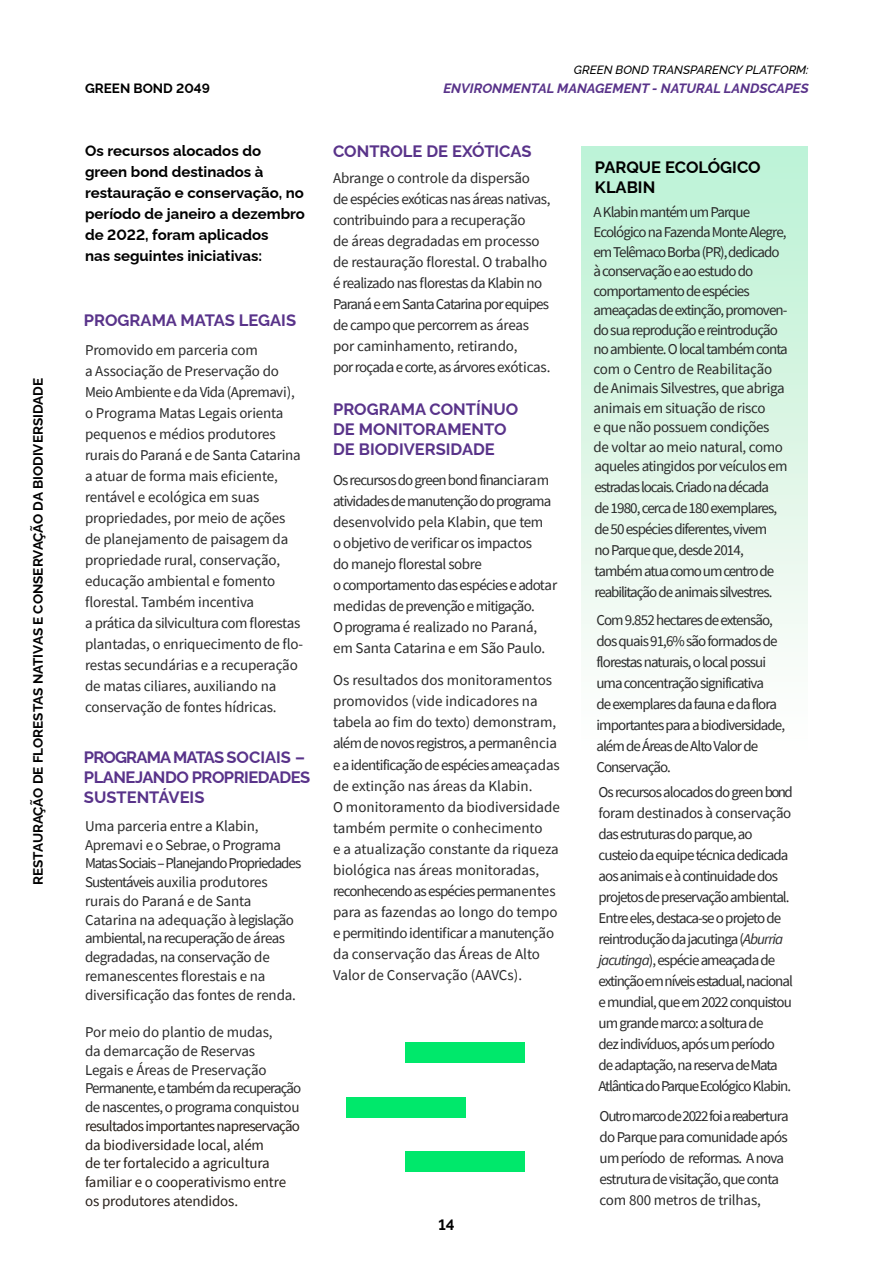
<style>
.page{position:relative;width:893px;height:1263px;background:#fff}
.page>*{position:absolute;margin:0;border:0;box-sizing:border-box;transform-origin:0 0}
.t1{font:700 16.5px/19.8px "Raleway";color:#59338a}
.t2{font:700 16.5px/19.8px "Raleway";letter-spacing:-.03em;color:#59338a}
.t3{font:700 16.5px/19.8px "Raleway";color:#000}
.t4{font:15px/21px "Source Sans Pro";letter-spacing:-.06em;color:#2a2a2a}
.t5{font:15px/21px "Source Sans Pro";letter-spacing:-.04em;color:#2a2a2a}
.t6{font:15px/21px "Source Sans Pro";letter-spacing:-.01em;color:#2a2a2a}
.t7{font:15px/21.1px "Source Sans Pro";color:#2a2a2a}
.t8{font:15px/18.8px "Source Sans Pro";letter-spacing:-.01em;color:#261e18}
.t9{font:700 15px/21px "Raleway";color:#000}
.t10{font:700 13.5px "Raleway";color:#000}
.t11{font:italic 100 13.5px "Raleway";color:#59338a}
.t12{font:italic 100 12px "Raleway";color:#000}
.s1{font-style:italic}
</style>
<div class="page">
<div style="left:346px;top:1097px;width:120px;height:20px;background:#00e86b"></div>
<div style="left:405px;top:1042px;width:120px;height:21px;background:#00e86b"></div>
<div style="left:405px;top:1151px;width:120px;height:21px;background:#00e86b"></div>
<p class="t10" style="left:27px;top:885px;width:508px;rotate:-90deg">RESTAURAÇÃO DE FLORESTAS NATIVAS E CONSERVAÇÃO DA BIODIVERSIDADE</p>
<p class="t10" style="left:85px;top:78px;width:126px">GREEN BOND 2049</p>
<p class="t9" style="left:85px;top:139px;width:221px">Os recursos alocados do green bond destinados à restauração e conservação, no período de janeiro a dezembro de 2022, foram aplicados<br>nas seguintes iniciativas:</p>
<p class="t1" style="left:84px;top:308px;width:214px">PROGRAMA MATAS LEGAIS</p>
<p class="t6" style="left:85px;top:339px;width:220px">Promovido em parceria com<br>a Associação de Preservação do<br>Meio Ambiente e da Vida (Apremavi), o Programa Matas Legais orienta pequenos e médios produtores rurais do Paraná e de Santa Catarina a atuar de forma mais eficiente, rentável e ecológica em suas propriedades, por meio de ações de planejamento de paisagem da propriedade rural, conservação, educação ambiental e fomento florestal. Também incentiva<br>a prática da silvicultura com florestas plantadas, o enriquecimento de flo&shy;restas secundárias e a recuperação de matas ciliares, auxiliando na conservação de fontes hídricas.</p>
<p class="t2" style="left:84px;top:745px;width:228px">PROGRAMA MATAS SOCIAIS –<br>PLANEJANDO PROPRIEDADES<br>SUSTENTÁVEIS</p>
<p class="t5" style="left:85px;top:816px;width:218px;line-height:18.8px">Uma parceria entre a Klabin,<br>Apremavi e o Sebrae, o Programa<br>Matas Sociais – Planejando Propriedades<br>Sustentáveis auxilia produtores rurais do Paraná e de Santa<br>Catarina na adequação à legislação ambiental, na recuperação de áreas degradadas, na conservação de remanescentes florestais e na diversificação das fontes de renda.</p>
<p class="t5" style="left:85px;top:1023px;width:218px;line-height:18.8px">Por meio do plantio de mudas,<br>da demarcação de Reservas<br>Legais e Áreas de Preservação<br>Permanente, e também da recuperação de nascentes, o programa conquistou</p>
<p class="t8" style="left:85px;top:1116px;width:216px">resultados importantes napreservação da biodiversidade local, além<br>de ter fortalecido a agricultura familiar e o cooperativismo entre os produtores atendidos.</p>
<p class="t12" style="left:574px;top:61px;width:236px">GREEN BOND TRANSPARENCY PLATFORM:</p>
<p class="t11" style="left:443px;top:78px;width:367px">ENVIRONMENTAL MANAGEMENT - NATURAL LANDSCAPES</p>
<p class="t1" style="left:333px;top:140px;width:200px">CONTROLE DE EXÓTICAS</p>
<p class="t5" style="left:333px;top:167px;width:219px">Abrange o controle da dispersão<br>de espécies exóticas nas áreas nativas, contribuindo para a recuperação<br>de áreas degradadas em processo de restauração florestal. O trabalho é realizado nas florestas da Klabin no Paraná e em Santa Catarina por equipes de campo que percorrem as áreas por caminhamento, retirando,<br>por roçada e corte, as árvores exóticas.</p>
<p class="t1" style="left:333px;top:398px;width:187px">PROGRAMA CONTÍNUO<br>DE MONITORAMENTO<br>DE BIODIVERSIDADE</p>
<p class="t5" style="left:333px;top:470px;width:226px">Os recursos do green bond financiaram atividades de manutenção do programa desenvolvido pela Klabin, que tem<br>o objetivo de verificar os impactos<br>do manejo florestal sobre<br>o comportamento das espécies e adotar medidas de prevenção e mitigação.<br>O programa é realizado no Paraná, em Santa Catarina e em São Paulo.</p>
<p class="t7" style="left:333px;top:669px;width:228px">Os resultados dos monitoramentos promovidos (vide indicadores na tabela ao fim do texto) demonstram, além de novos registros, a permanência e a identificação de espécies ameaçadas de extinção nas áreas da Klabin.<br>O monitoramento da biodiversidade também permite o conhecimento<br>e a atualização constante da riqueza biológica nas áreas monitoradas, reconhecendo as espécies permanentes para as fazendas ao longo do tempo e permitindo identificar a manutenção da conservação das Áreas de Alto Valor de Conservação (AAVCs).</p>
<p class="t9" style="left:438px;top:1213px;width:18px">14</p>
<p class="t3" style="left:595px;top:155px;width:167px">PARQUE ECOLÓGICO<br>KLABIN</p>
<p class="t4" style="left:594px;top:203px;width:196px;line-height:19.5px">A Klabin mantém um Parque<br>Ecológico na Fazenda Monte Alegre, em Telêmaco Borba (PR), dedicado à conservação e ao estudo do comportamento de espécies ameaçadas de extinção, promoven&shy;do sua reprodução e reintrodução no ambiente. O local também conta com o Centro de Reabilitação de Animais Silvestres, que abriga animais em situação de risco<br>e que não possuem condições de voltar ao meio natural, como</p>
<p class="t4" style="left:594px;top:455px;width:194px">aqueles atingidos por veículos em estradas locais. Criado na década de 1980, cerca de 180 exemplares, de 50 espécies diferentes, vivem<br>no Parque que, desde 2014, também atua como um centro de reabilitação de animais silvestres.</p>
<p class="t4" style="left:596px;top:609px;width:190px">Com 9.852 hectares de extensão, dos quais 91,6% são formados de florestas naturais, o local possui uma concentração significativa<br>de exemplares da fauna e da flora importantes para a biodiversidade, além de Áreas de Alto Valor de<br>Conservação.</p>
<p class="t4" style="left:598px;top:782px;width:196px">Os recursos alocados do green bond foram destinados à conservação das estruturas do parque, ao custeio da equipe técnica dedicada aos animais e à continuidade dos projetos de preservação ambiental.<br>Entre eles, destaca-se o projeto de reintrodução da jacutinga (<span class="s1">Aburria jacutinga</span>), espécie ameaçada de extinção em níveis estadual, nacional e mundial, que em 2022 conquistou um grande marco: a soltura de<br>dez indivíduos, após um período de adaptação, na reserva de Mata Atlântica do Parque Ecológico Klabin.</p>
<p class="t5" style="left:600px;top:1106px;width:191px">Outro marco de 2022 foi a reabertura do Parque para comunidade após um período de reformas. A nova estrutura de visitação, que conta com 800 metros de trilhas,</p>
</div>
